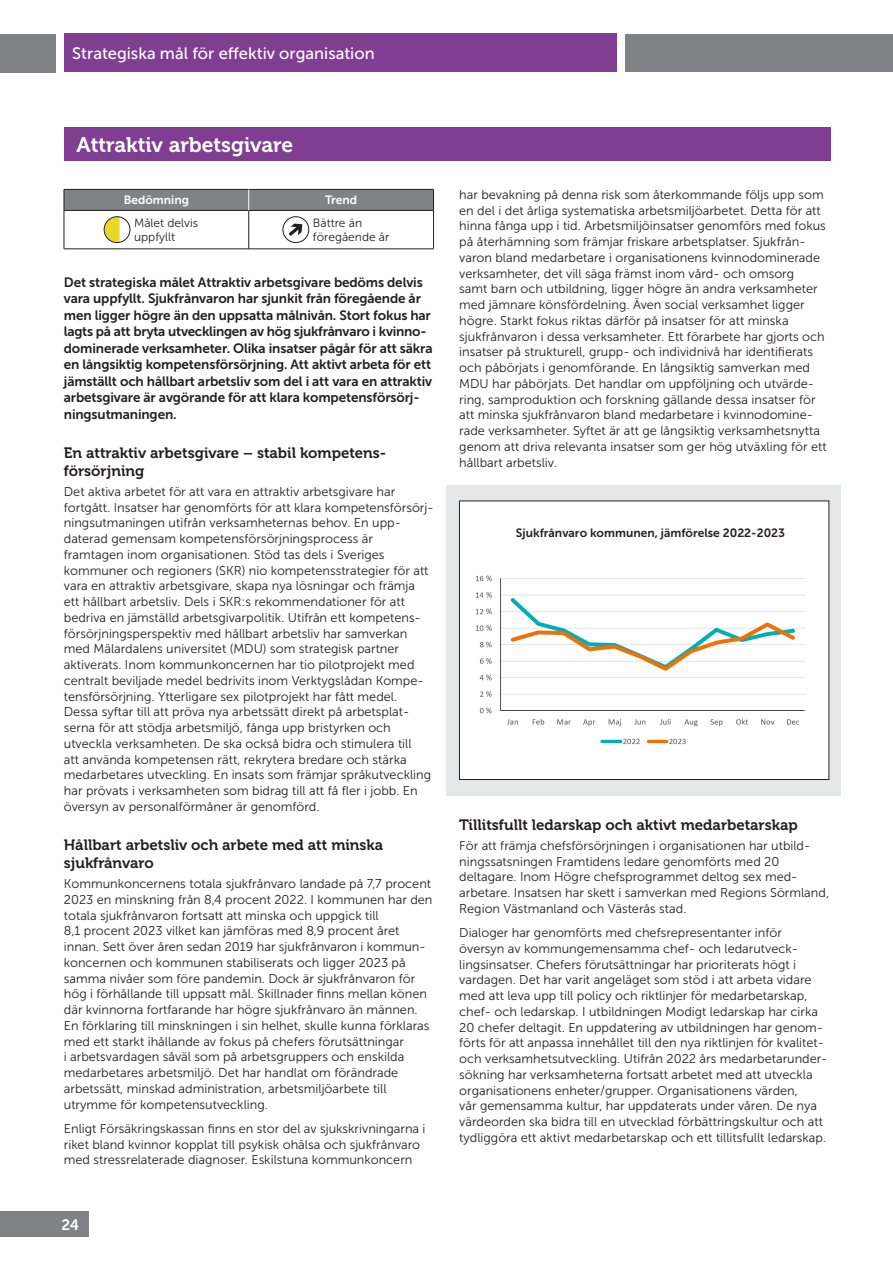
<style>
.page{position:relative;width:893px;height:1263px;background:#fff}
.page>*{position:absolute;margin:0;border:0;box-sizing:border-box;transform-origin:0 0}
.rubrik_med_lila_platta{font:21px "Museo 700";color:#fff}
.åtagande_text{font:16.5px "Museo Sans 500";color:#fff}
.mellanrubrik{font:15px/18px "Museo 700";color:#231f20}
.t1{font:15px "Museo Sans 700";color:#fff}
.ingress{font:13.5px/16.5px "Museo Sans 700";letter-spacing:-.01em;color:#231f20}
.brödtext{font:12.75px/15.8px "Museo Sans 300";color:#231f20}
.mellanrubrik_2{font:12px "Museo Sans 700";color:#231f20}
.brödtext-2{font:12px/13.5px "Museo Sans 300";color:#231f20}
.tabell_text_fet{font:12px "Museo Sans 700";color:#fff}
</style>
<div class="page">
<div style="left:0;top:1211px;width:89px;height:26px;background:#808285"></div>
<hr style="left:64px;top:210px;width:185px;height:1px;background:#231f20">
<hr style="left:64px;top:211px;width:1px;height:38px;background:#231f20">
<hr style="left:249px;top:210px;width:185px;height:1px;background:#231f20">
<hr style="left:248px;top:211px;width:1px;height:38px;background:#231f20">
<hr style="left:433px;top:211px;width:1px;height:38px;background:#231f20">
<hr style="left:64px;top:249px;width:185px;height:1px;background:#231f20">
<hr style="left:249px;top:249px;width:185px;height:1px;background:#231f20">
<svg style="left:64px;top:188px;width:370px;height:22px;background:#818285"></svg>
<svg style="left:104px;top:217px;width:16px;height:25px"></svg>
<div style="left:104px;top:216px;width:26px;height:27px;border:1px solid #231f20;border-radius:50%"></div>
<div style="left:283px;top:216px;width:26px;height:27px;border:1px solid #231f20;border-radius:50%"></div>
<svg style="left:289px;top:224px;width:13px;height:12px"></svg>
<div style="left:64px;top:34px;width:553px;height:38px;background:#7f3e92"></div>
<div style="left:0;top:34px;width:55px;height:38px;background:#808285"></div>
<div style="left:625px;top:34px;width:268px;height:38px;background:#808285"></div>
<div style="left:64px;top:128px;width:766px;height:33px;background:#7f3e92"></div>
<div style="left:446px;top:485px;width:395px;height:310px;background:#e6e7e9"></div>
<div style="left:459px;top:501px;width:370px;height:278px;background:#fff"></div>
<div style="left:459px;top:501px;width:370px;height:279px;border:1px solid #231f20"></div>
<img style="left:476px;top:575px;width:330px;height:170px">
<p class="åtagande_text" style="left:72px;top:44px;width:304px">Strategiska mål för effektiv organisation</p>
<p class="rubrik_med_lila_platta" style="left:77px;top:133px;width:218px">Attraktiv arbetsgivare</p>
<p class="tabell_text_fet" style="left:124px;top:194px;width:67px">Bedömning</p>
<p class="tabell_text_fet" style="left:325px;top:194px;width:34px">Trend</p>
<p class="brödtext-2" style="left:134px;top:217px;width:65px">Målet delvis uppfyllt</p>
<p class="brödtext-2" style="left:313px;top:217px;width:78px">Bättre än föregående år</p>
<p class="ingress" style="left:64px;top:274px;width:370px">Det strategiska målet Attraktiv arbetsgivare bedöms delvis vara uppfyllt. Sjukfrånvaron har sjunkit från föregående år men ligger högre än den uppsatta målnivån. Stort fokus har lagts på att bryta utvecklingen av hög sjukfrånvaro i kvinno&shy;dominerade verksamheter. Olika insatser pågår för att säkra en långsiktig kompetensförsörjning. Att aktivt arbeta för ett jämställt och hållbart arbetsliv som del i att vara en attraktiv arbetsgivare är avgörande för att klara kompetensförsörj&shy;ningsutmaningen.</p>
<p class="mellanrubrik" style="left:64px;top:444px;width:324px">En attraktiv arbetsgivare – stabil kompetens&shy;försörjning</p>
<p class="brödtext" style="left:64px;top:484px;width:371px">Det aktiva arbetet för att vara en attraktiv arbetsgivare har fortgått. Insatser har genomförts för att klara kompetensförsörj&shy;ningsutmaningen utifrån verksamheternas behov. En upp&shy;daterad gemensam kompetensförsörjningsprocess är framtagen inom organisationen. Stöd tas dels i Sveriges kommuner och regioners (SKR) nio kompetensstrategier för att vara en attraktiv arbetsgivare, skapa nya lösningar och främja ett hållbart arbetsliv. Dels i SKR:s rekommendationer för att bedriva en jämställd arbetsgivarpolitik. Utifrån ett kompetens&shy;försörjningsperspektiv med hållbart arbetsliv har samverkan med Mälardalens universitet (MDU) som strategisk partner aktiverats. Inom kommunkoncernen har tio pilotprojekt med centralt beviljade medel bedrivits inom Verktygslådan Kompe&shy;tensförsörjning. Ytterligare sex pilotprojekt har fått medel.<br>Dessa syftar till att pröva nya arbetssätt direkt på arbetsplat&shy;serna för att stödja arbetsmiljö, fånga upp bristyrken och utveckla verksamheten. De ska också bidra och stimulera till<br>att använda kompetensen rätt, rekrytera bredare och stärka medarbetares utveckling. En insats som främjar språkutveckling har prövats i verksamheten som bidrag till att få fler i jobb. En översyn av personalförmåner är genomförd.</p>
<p class="mellanrubrik" style="left:64px;top:836px;width:321px">Hållbart arbetsliv och arbete med att minska sjukfrånvaro</p>
<p class="brödtext" style="left:64px;top:876px;width:370px">Kommunkoncernens totala sjukfrånvaro landade på 7,7 procent 2023 en minskning från 8,4 procent 2022. I kommunen har den totala sjukfrånvaron fortsatt att minska och uppgick till<br>8,1 procent 2023 vilket kan jämföras med 8,9 procent året innan. Sett över åren sedan 2019 har sjukfrånvaron i kommun&shy;koncernen och kommunen stabiliserats och ligger 2023 på samma nivåer som före pandemin. Dock är sjukfrånvaron för hög i förhållande till uppsatt mål. Skillnader finns mellan könen där kvinnorna fortfarande har högre sjukfrånvaro än männen.<br>En förklaring till minskningen i sin helhet, skulle kunna förklaras med ett starkt ihållande av fokus på chefers förutsättningar<br>i arbetsvardagen såväl som på arbetsgruppers och enskilda medarbetares arbetsmiljö. Det har handlat om förändrade arbetssätt, minskad administration, arbetsmiljöarbete till utrymme för kompetensutveckling.</p>
<p class="brödtext" style="left:64px;top:1121px;width:363px">Enligt Försäkringskassan finns en stor del av sjukskrivningarna i riket bland kvinnor kopplat till psykisk ohälsa och sjukfrånvaro med stressrelaterade diagnoser. Eskilstuna kommunkoncern</p>
<p class="t1" style="left:61px;top:1216px;width:19px">24</p>
<p class="brödtext" style="left:459px;top:187px;width:369px">har bevakning på denna risk som återkommande följs upp som en del i det årliga systematiska arbetsmiljöarbetet. Detta för att hinna fånga upp i tid. Arbetsmiljöinsatser genomförs med fokus på återhämning som främjar friskare arbetsplatser. Sjukfrån&shy;varon bland medarbetare i organisationens kvinnodominerade verksamheter, det vill säga främst inom vård- och omsorg<br>samt barn och utbildning, ligger högre än andra verksamheter med jämnare könsfördelning. Även social verksamhet ligger högre. Starkt fokus riktas därför på insatser för att minska sjukfrånvaron i dessa verksamheter. Ett förarbete har gjorts och insatser på strukturell, grupp- och individnivå har identifierats och påbörjats i genomförande. En långsiktig samverkan med MDU har påbörjats. Det handlar om uppföljning och utvärde&shy;ring, samproduktion och forskning gällande dessa insatser för att minska sjukfrånvaron bland medarbetare i kvinnodomine&shy;rade verksamheter. Syftet är att ge långsiktig verksamhetsnytta genom att driva relevanta insatser som ger hög utväxling för ett hållbart arbetsliv.</p>
<p class="mellanrubrik_2" style="left:516px;top:526px;width:271px">Sjukfrånvaro kommunen, jämförelse 2022-2023</p>
<p class="mellanrubrik" style="left:459px;top:816px;width:340px">Tillitsfullt ledarskap och aktivt medarbetarskap</p>
<p class="brödtext" style="left:459px;top:838px;width:371px">För att främja chefsförsörjningen i organisationen har utbild&shy;ningssatsningen Framtidens ledare genomförts med 20 deltagare. Inom Högre chefsprogrammet deltog sex med&shy;arbetare. Insatsen har skett i samverkan med Regions Sörmland, Region Västmanland och Västerås stad.</p>
<p class="brödtext" style="left:459px;top:925px;width:370px">Dialoger har genomförts med chefsrepresentanter inför översyn av kommungemensamma chef- och ledarutveck&shy;lingsinsatser. Chefers förutsättningar har prioriterats högt i vardagen. Det har varit angeläget som stöd i att arbeta vidare med att leva upp till policy och riktlinjer för medarbetarskap, chef- och ledarskap. I utbildningen Modigt ledarskap har cirka 20 chefer deltagit. En uppdatering av utbildningen har genom&shy;förts för att anpassa innehållet till den nya riktlinjen för kvalitet&shy;och verksamhetsutveckling. Utifrån 2022 års medarbetarunder&shy;sökning har verksamheterna fortsatt arbetet med att utveckla organisationens enheter/grupper. Organisationens värden,<br>vår gemensamma kultur, har uppdaterats under våren. De nya värdeorden ska bidra till en utvecklad förbättringskultur och att tydliggöra ett aktivt medarbetarskap och ett tillitsfullt ledarskap.</p>
</div>
